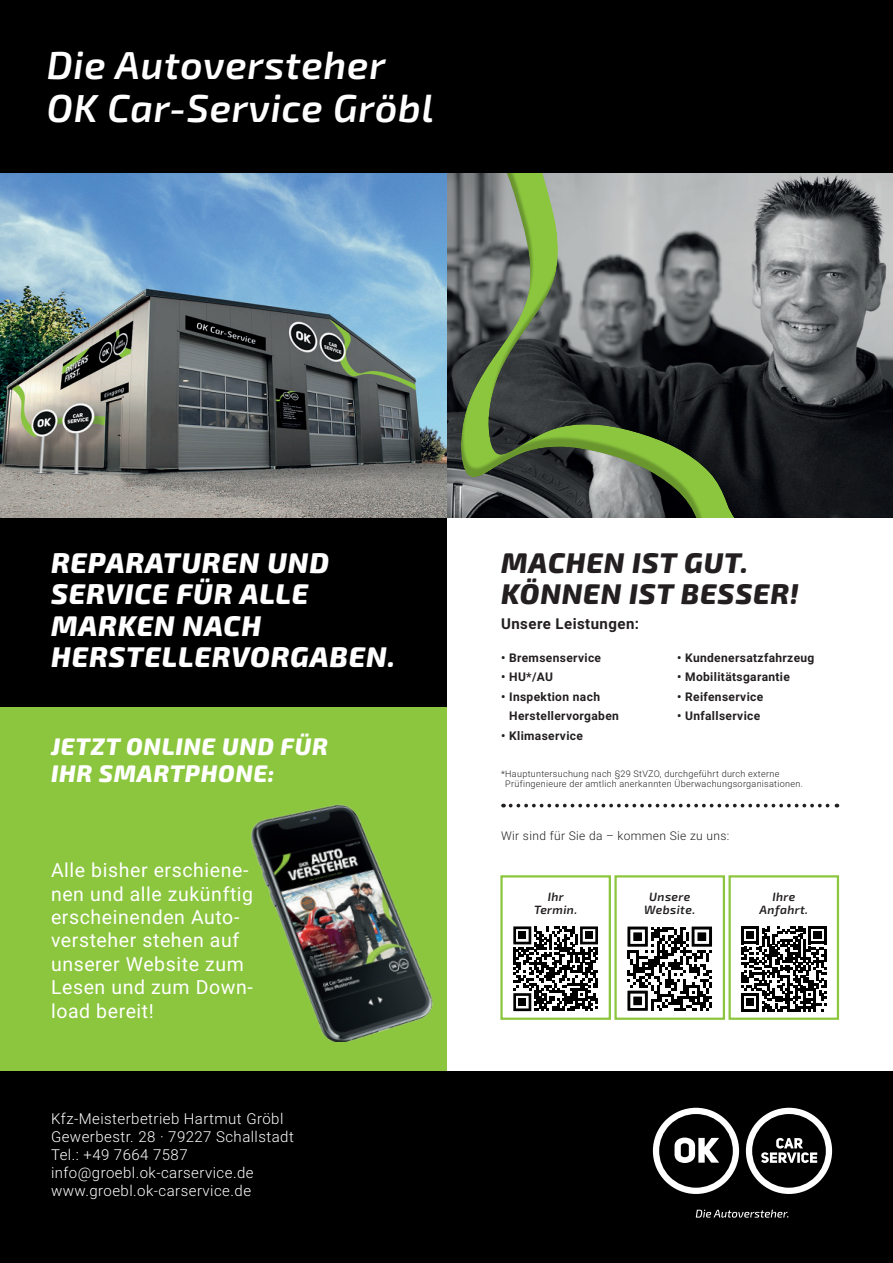
<style>
.page{position:relative;width:893px;height:1263px;background:#fff}
.page>*{position:absolute;margin:0;border:0;box-sizing:border-box;transform-origin:0 0}
.t1{font:italic 600 39px/43.5px "Exo 2";letter-spacing:.02em;color:#fff}
.t2{font:italic 800 28.5px/31.5px "Exo 2";letter-spacing:.03em;color:#fff}
.t3{font:italic 800 28.5px/31.5px "Exo 2";letter-spacing:.03em;color:#231f20}
.t4{font:italic 800 24px/27px "Exo 2";letter-spacing:.03em;color:#fff}
.t5{font:19.5px/23.4px "Roboto";letter-spacing:.03em;color:#fff}
.t6{font:300 15px/18px "Roboto";letter-spacing:.03em;color:#fff}
.t7{font:700 15px "Roboto";letter-spacing:.03em;color:#231f20}
.t8{font:700 12px/19.5px "Roboto";letter-spacing:.03em;color:#231f20}
.t9{font:italic 600 12px/13.5px "Exo 2";letter-spacing:.03em;color:#231f20;text-align:center}
.t10{font:300 12px "Roboto";letter-spacing:.03em;color:#231f20}
.t11{font:300 9.15px/10.9px "Roboto";letter-spacing:.03em;color:#231f20}
</style>
<div class="page">
<div style="left:0;top:698px;width:446px;height:393px;background:#8bc63e"></div>
<div style="left:0;top:1071px;width:893px;height:192px;background:#000"></div>
<div style="left:0;top:518px;width:446px;height:189px;background:#000"></div>
<svg style="left:653px;top:1108px;width:179px;height:86px"></svg>
<svg style="left:696px;top:1210px;width:92px;height:7px"></svg>
<div style="left:0;top:0;width:893px;height:174px;background:#000"></div>
<svg style="left:511px;top:804px;width:326px;height:3px"></svg>
<div style="left:728px;top:875px;width:111px;height:145px;border:2px solid #8bc63e"></div>
<div style="left:614px;top:875px;width:111px;height:145px;border:2px solid #8bc63e"></div>
<div style="left:500px;top:875px;width:111px;height:145px;border:2px solid #8bc63e"></div>
<img style="left:250px;top:804px;width:183px;height:237px">
<svg style="left:513px;top:926px;width:85px;height:85px"></svg>
<div style="left:518px;top:931px;width:8px;height:8px;background:#000001"></div>
<div style="left:585px;top:931px;width:8px;height:8px;background:#000001"></div>
<div style="left:518px;top:998px;width:8px;height:8px;background:#000001"></div>
<svg style="left:627px;top:926px;width:85px;height:85px"></svg>
<svg style="left:741px;top:926px;width:85px;height:85px"></svg>
<img style="left:0;top:174px;width:893px;height:344px">
<svg style="left:437px;top:174px;width:308px;height:344px;background:#646f61"></svg>
<h1 class="t1" style="left:47px;top:44px;width:389px">Die Autoversteher<br>OK Car-Service Gröbl</h1>
<h2 class="t2" style="left:51px;top:548px;width:345px">REPARATUREN UND<br>SERVICE FÜR ALLE<br>MARKEN NACH<br>HERSTELLERVORGABEN.</h2>
<h3 class="t4" style="left:51px;top:733px;width:278px">JETZT ONLINE UND FÜR<br>IHR SMARTPHONE:</h3>
<h3 class="t5" style="left:51px;top:858px;width:204px">Alle bisher erschiene&shy;nen und alle zukünftig erscheinenden Auto&shy;versteher stehen auf unserer Website zum<br>Lesen und zum Down&shy;load bereit!</h3>
<p class="t6" style="left:51px;top:1109px;width:244px">Kfz-Meisterbetrieb Hartmut Gröbl<br>Gewerbestr. 28 · 79227 Schallstadt<br>Tel.: +49 7664 7587 info@groebl.ok-carservice.de www.groebl.ok-carservice.de</p>
<h2 class="t3" style="left:501px;top:548px;width:299px">MACHEN IST GUT.<br>KÖNNEN IST BESSER!</h2>
<p class="t7" style="left:501px;top:613px;width:140px">Unsere Leistungen:</p>
<p class="t8" style="left:501px;top:647px;width:101px">• Bremsenservice</p>
<p class="t8" style="left:501px;top:667px;width:53px">• HU*/AU</p>
<p class="t8" style="left:509px;top:686px;width:111px;text-indent:-8px">• Inspektion nach<br>Herstellervorgaben</p>
<p class="t8" style="left:501px;top:725px;width:83px">• Klimaservice</p>
<p class="t8" style="left:677px;top:647px;width:139px">• Kundenersatzfahrzeug</p>
<p class="t8" style="left:677px;top:667px;width:114px">• Mobilitätsgarantie</p>
<p class="t8" style="left:677px;top:686px;width:88px">• Reifenservice</p>
<p class="t8" style="left:677px;top:706px;width:85px">• Unfallservice</p>
<p class="t11" style="left:505px;top:767px;width:299px;text-indent:-4px">*Hauptuntersuchung nach §29 StVZO, durchgeführt durch externe<br>Prüfingenieure der amtlich anerkannten Überwachungsorganisationen.</p>
<p class="t10" style="left:501px;top:827px;width:230px">Wir sind für Sie da – kommen Sie zu uns:</p>
<p class="t9" style="left:534px;top:890px;width:44px">Ihr<br>Termin.</p>
<p class="t9" style="left:644px;top:890px;width:52px">Unsere<br>Website.</p>
<p class="t9" style="left:760px;top:890px;width:50px">Ihre<br>Anfahrt.</p>
</div>
